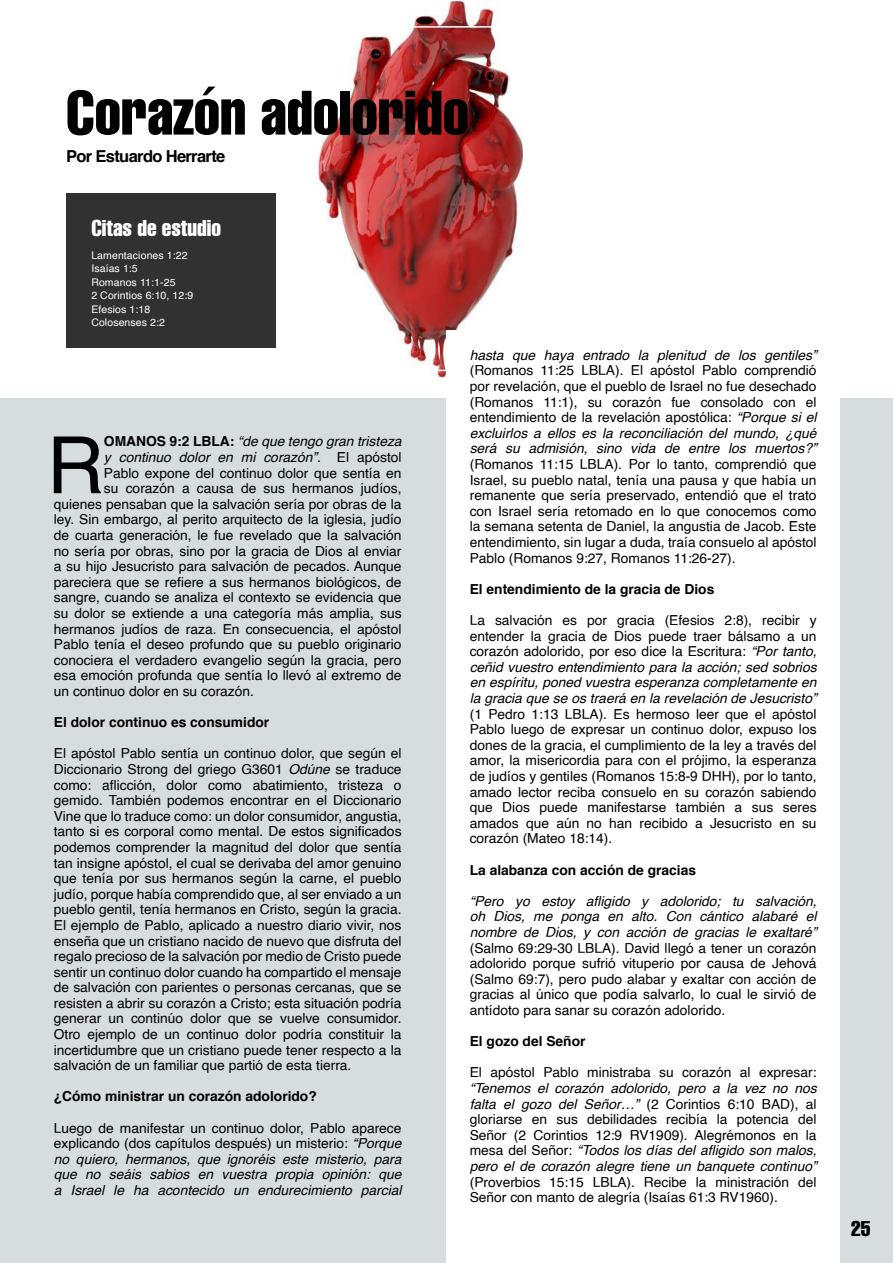
<style>
.page{position:relative;width:893px;height:1263px;background:#d7dcde}
.page>*{position:absolute;margin:0;border:0;box-sizing:border-box;transform-origin:0 0}
.t1{font:79.05px "Helvetica";color:#000}
.t2{font:extra-condensed 61.5px "Helvetica";color:#000}
.t3{font:extra-condensed 22.5px "Helvetica";color:#fff}
.t4{font:extra-condensed 21px "Helvetica";color:#000}
.t5{font:700 16.5px "Helvetica";letter-spacing:-.04em;color:#000}
.t6{font:13.8px/15.6px "Helvetica";color:#000;text-align:justify}
.t7{font:italic 13.8px/15.6px "Helvetica";color:#000;text-align:justify}
.t8{font:700 13.8px "Helvetica";color:#000}
.t9{font:10.5px/13.5px "Helvetica";letter-spacing:.01em;color:#fff}
.s1{font-weight:700;font-style:normal}
.s2{font-style:normal}
.s3{font-style:italic}
</style>
<div class="page">
<div style="left:0;top:0;width:893px;height:397px;background:#fff"></div>
<img style="left:142px;top:0;width:381px;height:381px">
<div style="left:446px;top:330px;width:394px;height:933px;background:#fff"></div>
<div style="left:66px;top:194px;width:210px;height:154px;background:#313131"></div>
<h2 class="t2" style="left:66px;top:74px;width:404px">Corazón adolorido</h2>
<p class="t5" style="left:66px;top:142px;width:161px">Por Estuardo Herrarte</p>
<h3 class="t3" style="left:91px;top:214px;width:131px">Citas de estudio</h3>
<p class="t9" style="left:91px;top:249px;width:104px">Lamentaciones 1:22<br>Isaías 1:5<br>Romanos 11:1-25<br>2 Corintios 6:10, 12:9<br>Efesios 1:18<br>Colosenses 2:2</p>
<h1 class="t1" style="left:47px;top:404px;width:59px">R</h1>
<p class="t7" style="left:104px;top:434px;width:299px"><span class="s1">OMANOS 9:2 LBLA:</span> “de que tengo gran tristeza</p>
<p class="t7" style="left:104px;top:450px;width:299px">y continuo dolor en mi corazón”. <span class="s2">El apóstol</span></p>
<p class="t6" style="left:104px;top:465px;width:299px">Pablo expone del continuo dolor que sentía en</p>
<p class="t6" style="left:104px;top:481px;width:299px">su corazón a causa de sus hermanos judíos,</p>
<p class="t6" style="left:54px;top:497px;width:349px">quienes pensaban que la salvación sería por obras de la</p>
<p class="t6" style="left:54px;top:512px;width:349px">ley. Sin embargo, al perito arquitecto de la iglesia, judío</p>
<p class="t6" style="left:54px;top:528px;width:349px">de cuarta generación, le fue revelado que la salvación</p>
<p class="t6" style="left:54px;top:543px;width:349px">no sería por obras, sino por la gracia de Dios al enviar</p>
<p class="t6" style="left:54px;top:559px;width:349px">a su hijo Jesucristo para salvación de pecados. Aunque</p>
<p class="t6" style="left:54px;top:574px;width:349px">pareciera que se refiere a sus hermanos biológicos, de</p>
<p class="t6" style="left:54px;top:590px;width:349px">sangre, cuando se analiza el contexto se evidencia que</p>
<p class="t6" style="left:54px;top:606px;width:349px">su dolor se extiende a una categoría más amplia, sus</p>
<p class="t6" style="left:54px;top:621px;width:349px">hermanos judíos de raza. En consecuencia, el apóstol</p>
<p class="t6" style="left:54px;top:637px;width:349px">Pablo tenía el deseo profundo que su pueblo originario</p>
<p class="t6" style="left:54px;top:652px;width:349px">conociera el verdadero evangelio según la gracia, pero</p>
<p class="t6" style="left:54px;top:668px;width:349px">esa emoción profunda que sentía lo llevó al extremo de</p>
<p class="t6" style="left:54px;top:684px;width:202px">un continuo dolor en su corazón.</p>
<p class="t8" style="left:54px;top:711px;width:217px">El dolor continuo es consumidor</p>
<p class="t6" style="left:54px;top:746px;width:349px">El apóstol Pablo sentía un continuo dolor, que según el Diccionario Strong del griego G3601 <span class="s3">Odúne</span> se traduce como: aflicción, dolor como abatimiento, tristeza o gemido. También podemos encontrar en el Diccionario Vine que lo traduce como: un dolor consumidor, angustia, tanto si es corporal como mental. De estos significados podemos comprender la magnitud del dolor que sentía tan insigne apóstol, el cual se derivaba del amor genuino que tenía por sus hermanos según la carne, el pueblo judío, porque había comprendido que, al ser enviado a un pueblo gentil, tenía hermanos en Cristo, según la gracia.<br>El ejemplo de Pablo, aplicado a nuestro diario vivir, nos enseña que un cristiano nacido de nuevo que disfruta del regalo precioso de la salvación por medio de Cristo puede sentir un continuo dolor cuando ha compartido el mensaje de salvación con parientes o personas cercanas, que se resisten a abrir su corazón a Cristo; esta situación podría generar un continúo dolor que se vuelve consumidor.<br>Otro ejemplo de un continuo dolor podría constituir la incertidumbre que un cristiano puede tener respecto a la salvación de un familiar que partió de esta tierra.</p>
<p class="t8" style="left:54px;top:1085px;width:265px">¿Cómo ministrar un corazón adolorido?</p>
<p class="t7" style="left:54px;top:1120px;width:349px"><span class="s2">Luego de manifestar un continuo dolor, Pablo aparece explicando (dos capítulos después) un misterio:</span> “Porque no quiero, hermanos, que ignoréis este misterio, para que no seáis sabios en vuestra propia opinión: que a Israel le ha acontecido un endurecimiento parcial</p>
<p class="t7" style="left:470px;top:347px;width:348px">hasta que haya entrado la plenitud de los gentiles”</p>
<p class="t6" style="left:470px;top:363px;width:348px">(Romanos 11:25 LBLA). El apóstol Pablo comprendió por revelación, que el pueblo de Israel no fue desechado (Romanos 11:1), su corazón fue consolado con el entendimiento de la revelación apostólica: <span class="s3">“Porque si el excluirlos a ellos es la reconciliación del mundo, ¿qué será su admisión, sino vida de entre los muertos?”</span></p>
<p class="t6" style="left:470px;top:457px;width:348px">(Romanos 11:15 LBLA). Por lo tanto, comprendió que Israel, su pueblo natal, tenía una pausa y que había un remanente que sería preservado, entendió que el trato con Israel sería retomado en lo que conocemos como la semana setenta de Daniel, la angustia de Jacob. Este entendimiento, sin lugar a duda, traía consuelo al apóstol Pablo (Romanos 9:27, Romanos 11:26-27).</p>
<p class="t8" style="left:470px;top:578px;width:246px">El entendimiento de la gracia de Dios</p>
<p class="t7" style="left:470px;top:613px;width:348px"><span class="s2">La salvación es por gracia (Efesios 2:8), recibir y entender la gracia de Dios puede traer bálsamo a un corazón adolorido, por eso dice la Escritura:</span> “Por tanto, ceñid vuestro entendimiento para la acción; sed sobrios en espíritu, poned vuestra esperanza completamente en la gracia que se os traerá en la revelación de Jesucristo”</p>
<p class="t6" style="left:470px;top:706px;width:348px">(1 Pedro 1:13 LBLA). Es hermoso leer que el apóstol Pablo luego de expresar un continuo dolor, expuso los dones de la gracia, el cumplimiento de la ley a través del amor, la misericordia para con el prójimo, la esperanza de judíos y gentiles (Romanos 15:8-9 DHH), por lo tanto, amado lector reciba consuelo en su corazón sabiendo que Dios puede manifestarse también a sus seres amados que aún no han recibido a Jesucristo en su corazón (Mateo 18:14).</p>
<p class="t8" style="left:470px;top:858px;width:228px">La alabanza con acción de gracias</p>
<p class="t7" style="left:470px;top:893px;width:348px">“Pero yo estoy afligido y adolorido; tu salvación, oh Dios, me ponga en alto. Con cántico alabaré el nombre de Dios, y con acción de gracias le exaltaré”</p>
<p class="t6" style="left:470px;top:940px;width:348px">(Salmo 69:29-30 LBLA). David llegó a tener un corazón adolorido porque sufrió vituperio por causa de Jehová (Salmo 69:7), pero pudo alabar y exaltar con acción de gracias al único que podía salvarlo, lo cual le sirvió de antídoto para sanar su corazón adolorido.</p>
<p class="t8" style="left:470px;top:1030px;width:117px">El gozo del Señor</p>
<p class="t6" style="left:470px;top:1065px;width:348px">El apóstol Pablo ministraba su corazón al expresar:</p>
<p class="t7" style="left:470px;top:1081px;width:348px">“Tenemos el corazón adolorido, pero a la vez no nos falta el gozo del Señor…” <span class="s2">(2 Corintios 6:10 BAD), al gloriarse en sus debilidades recibía la potencia del Señor (2 Corintios 12:9 RV1909). Alegrémonos en la mesa del Señor:</span> “Todos los días del afligido son malos, pero el de corazón alegre tiene un banquete continuo”</p>
<p class="t6" style="left:470px;top:1174px;width:348px">(Proverbios 15:15 LBLA). Recibe la ministración del<br>Señor con manto de alegría (Isaías 61:3 RV1960).</p>
<h3 class="t4" style="left:843px;top:1215px;width:21px">25</h3>
<h3 class="t4" style="left:851px;top:1215px;width:21px">25</h3>
</div>
